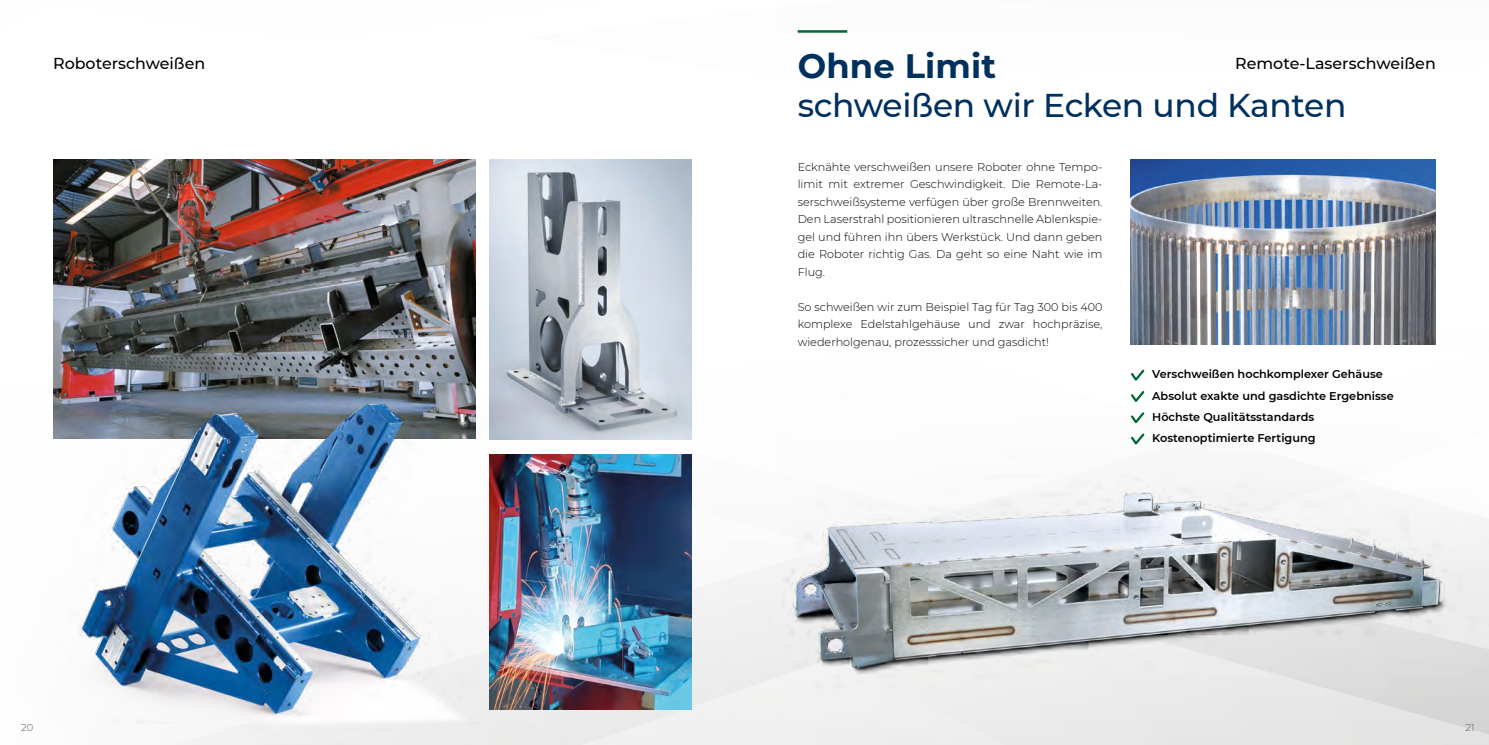
<style>
.page{position:relative;width:1489px;height:745px;background:#fff}
.page>*{position:absolute;margin:0;border:0;box-sizing:border-box;transform-origin:0 0}
.t1{font:700 33.75px "Montserrat";letter-spacing:.005em;color:#00305d}
.t2{font:500 32.88px "Montserrat";letter-spacing:-.01em;color:#00305d}
.t3{font:500 15.88px "Montserrat";color:#000}
.t4{font:300 11.25px/17.5px "Montserrat";color:#000;text-align:justify}
.t5{font:600 11.25px "Montserrat";color:#000}
.t6{font:300 10px "Montserrat";color:#575756}
</style>
<div class="page">
<img style="left:475px;top:30px;width:1013px;height:714px">
<img style="left:770px;top:314px;width:705px;height:430px">
<hr style="left:797px;top:30px;width:50px;height:3px;background:#006832">
<svg style="left:1128px;top:367px;width:18px;height:37px"></svg>
<svg style="left:1128px;top:410px;width:18px;height:15px"></svg>
<svg style="left:1128px;top:431px;width:18px;height:16px"></svg>
<img style="left:1130px;top:159px;width:305px;height:185px">
<img style="left:53px;top:159px;width:422px;height:245px">
<img style="left:489px;top:159px;width:202px;height:280px">
<img style="left:53px;top:404px;width:438px;height:340px">
<img style="left:489px;top:454px;width:202px;height:255px">
<p class="t1" style="left:797px;top:41px;width:200px">Ohne Limit</p>
<p class="t2" style="left:797px;top:82px;width:550px">schweißen wir Ecken und Kanten</p>
<p class="t3" style="left:53px;top:52px;width:153px">Roboterschweißen</p>
<p class="t3" style="left:1235px;top:52px;width:202px">Remote-Laserschweißen</p>
<p class="t4" style="left:797px;top:157px;width:306px">Ecknähte verschweißen unsere Roboter ohne Tempo&shy;limit mit extremer Geschwindigkeit. Die Remote-La&shy;serschweißsysteme verfügen über große Brennweiten.<br>Den Laserstrahl positionieren ultraschnelle Ablenkspie&shy;gel und führen ihn übers Werkstück. Und dann geben die Roboter richtig Gas. Da geht so eine Naht wie im Flug.</p>
<p class="t4" style="left:797px;top:297px;width:306px">So schweißen wir zum Beispiel Tag für Tag 300 bis 400 komplexe Edelstahlgehäuse und zwar hochpräzise, wiederholgenau, prozesssicher und gasdicht!</p>
<p class="t5" style="left:1152px;top:366px;width:232px">Verschweißen hochkomplexer Gehäuse</p>
<p class="t5" style="left:1152px;top:387px;width:243px">Absolut exakte und gasdichte Ergebnisse</p>
<p class="t5" style="left:1152px;top:408px;width:164px">Höchste Qualitätsstandards</p>
<p class="t5" style="left:1152px;top:430px;width:165px">Kostenoptimierte Fertigung</p>
<p class="t6" style="left:21px;top:720px;width:14px">20</p>
<p class="t6" style="left:1465px;top:720px;width:11px">21</p>
</div>
